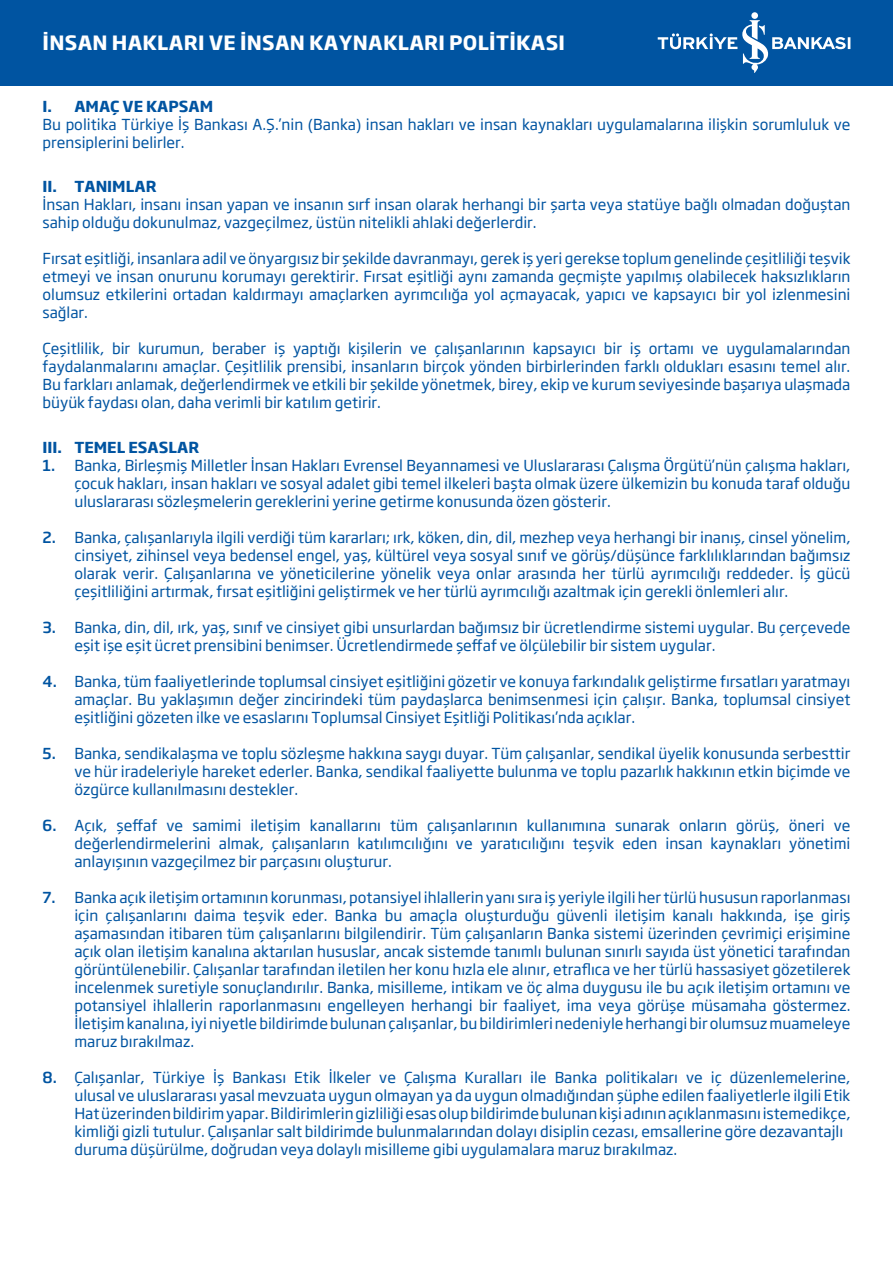
<style>
.page{position:relative;width:893px;height:1263px;background:#fff}
.page>*{position:absolute;margin:0;border:0;box-sizing:border-box;transform-origin:0 0}
.t1{font:700 19.5px "Soho Gothic Pro";letter-spacing:.015em;color:#fff}
.t2{font:15px/18px "Soho Gothic Pro";color:#0054a1;text-align:justify}
.t3{font:700 15px "Soho Gothic Pro";color:#0054a1}
.s1{font-weight:500}
</style>
<div class="page">
<div style="left:0;top:0;width:893px;height:85px;background:#0054a1"></div>
<svg style="left:658px;top:12px;width:192px;height:61px"></svg>
<h1 class="t1" style="left:43px;top:27px;width:524px">İNSAN HAKLARI VE İNSAN KAYNAKLARI POLİTİKASI</h1>
<p class="t3" style="left:43px;top:94px;width:172px">I. AMAÇ VE KAPSAM</p>
<p class="t2" style="left:43px;top:114px;width:809px">Bu politika Türkiye İş Bankası A.Ş.’nin (Banka) insan hakları ve insan kaynakları uygulamalarına ilişkin sorumluluk ve prensiplerini belirler.</p>
<p class="t3" style="left:43px;top:175px;width:115px">II. TANIMLAR</p>
<p class="t2" style="left:43px;top:195px;width:809px">İnsan Hakları, insanı insan yapan ve insanın sırf insan olarak herhangi bir şarta veya statüye bağlı olmadan doğuştan sahip olduğu dokunulmaz, vazgeçilmez, üstün nitelikli ahlaki değerlerdir.</p>
<p class="t2" style="left:43px;top:249px;width:809px">Fırsat eşitliği, insanlara adil ve önyargısız bir şekilde davranmayı, gerek iş yeri gerekse toplum genelinde çeşitliliği teşvik etmeyi ve insan onurunu korumayı gerektirir. Fırsat eşitliği aynı zamanda geçmişte yapılmış olabilecek haksızlıkların olumsuz etkilerini ortadan kaldırmayı amaçlarken ayrımcılığa yol açmayacak, yapıcı ve kapsayıcı bir yol izlenmesini sağlar.</p>
<p class="t2" style="left:43px;top:339px;width:809px">Çeşitlilik, bir kurumun, beraber iş yaptığı kişilerin ve çalışanlarının kapsayıcı bir iş ortamı ve uygulamalarından faydalanmalarını amaçlar. Çeşitlilik prensibi, insanların birçok yönden birbirlerinden farklı oldukları esasını temel alır.<br>Bu farkları anlamak, değerlendirmek ve etkili bir şekilde yönetmek, birey, ekip ve kurum seviyesinde başarıya ulaşmada büyük faydası olan, daha verimli bir katılım getirir.</p>
<p class="t3" style="left:43px;top:435px;width:158px">III. TEMEL ESASLAR</p>
<p class="t2" style="left:74px;top:455px;width:777px;text-indent:-32px"><span class="s1">1.</span> Banka, Birleşmiş Milletler İnsan Hakları Evrensel Beyannamesi ve Uluslararası Çalışma Örgütü’nün çalışma hakları, çocuk hakları, insan hakları ve sosyal adalet gibi temel ilkeleri başta olmak üzere ülkemizin bu konuda taraf olduğu uluslararası sözleşmelerin gereklerini yerine getirme konusunda özen gösterir.</p>
<p class="t2" style="left:74px;top:527px;width:778px;text-indent:-32px"><span class="s1">2.</span> Banka, çalışanlarıyla ilgili verdiği tüm kararları; ırk, köken, din, dil, mezhep veya herhangi bir inanış, cinsel yönelim, cinsiyet, zihinsel veya bedensel engel, yaş, kültürel veya sosyal sınıf ve görüş/düşünce farklılıklarından bağımsız olarak verir. Çalışanlarına ve yöneticilerine yönelik veya onlar arasında her türlü ayrımcılığı reddeder. İş gücü çeşitliliğini artırmak, fırsat eşitliğini geliştirmek ve her türlü ayrımcılığı azaltmak için gerekli önlemleri alır.</p>
<p class="t2" style="left:74px;top:617px;width:778px;text-indent:-32px"><span class="s1">3.</span> Banka, din, dil, ırk, yaş, sınıf ve cinsiyet gibi unsurlardan bağımsız bir ücretlendirme sistemi uygular. Bu çerçevede eşit işe eşit ücret prensibini benimser. Ücretlendirmede şeffaf ve ölçülebilir bir sistem uygular.</p>
<p class="t2" style="left:74px;top:671px;width:777px;text-indent:-32px"><span class="s1">4.</span> Banka, tüm faaliyetlerinde toplumsal cinsiyet eşitliğini gözetir ve konuya farkındalık geliştirme fırsatları yaratmayı amaçlar. Bu yaklaşımın değer zincirindeki tüm paydaşlarca benimsenmesi için çalışır. Banka, toplumsal cinsiyet eşitliğini gözeten ilke ve esaslarını Toplumsal Cinsiyet Eşitliği Politikası’nda açıklar.</p>
<p class="t2" style="left:74px;top:743px;width:777px;text-indent:-32px"><span class="s1">5.</span> Banka, sendikalaşma ve toplu sözleşme hakkına saygı duyar. Tüm çalışanlar, sendikal üyelik konusunda serbesttir ve hür iradeleriyle hareket ederler. Banka, sendikal faaliyette bulunma ve toplu pazarlık hakkının etkin biçimde ve özgürce kullanılmasını destekler.</p>
<p class="t2" style="left:74px;top:815px;width:777px;text-indent:-32px"><span class="s1">6.</span> Açık, şeffaf ve samimi iletişim kanallarını tüm çalışanlarının kullanımına sunarak onların görüş, öneri ve değerlendirmelerini almak, çalışanların katılımcılığını ve yaratıcılığını teşvik eden insan kaynakları yönetimi anlayışının vazgeçilmez bir parçasını oluşturur.</p>
<p class="t2" style="left:74px;top:887px;width:778px;text-indent:-32px"><span class="s1">7.</span> Banka açık iletişim ortamının korunması, potansiyel ihlallerin yanı sıra iş yeriyle ilgili her türlü hususun raporlanması için çalışanlarını daima teşvik eder. Banka bu amaçla oluşturduğu güvenli iletişim kanalı hakkında, işe giriş aşamasından itibaren tüm çalışanlarını bilgilendirir. Tüm çalışanların Banka sistemi üzerinden çevrimiçi erişimine açık olan iletişim kanalına aktarılan hususlar, ancak sistemde tanımlı bulunan sınırlı sayıda üst yönetici tarafından görüntülenebilir. Çalışanlar tarafından iletilen her konu hızla ele alınır, etraflıca ve her türlü hassasiyet gözetilerek incelenmek suretiyle sonuçlandırılır. Banka, misilleme, intikam ve öç alma duygusu ile bu açık iletişim ortamını ve potansiyel ihlallerin raporlanmasını engelleyen herhangi bir faaliyet, ima veya görüşe müsamaha göstermez.<br>İletişim kanalına, iyi niyetle bildirimde bulunan çalışanlar, bu bildirimleri nedeniyle herhangi bir olumsuz muameleye maruz bırakılmaz.</p>
<p class="t2" style="left:74px;top:1067px;width:778px;text-align:left;text-indent:-32px"><span class="s1">8.</span> Çalışanlar, Türkiye İş Bankası Etik İlkeler ve Çalışma Kuralları ile Banka politikaları ve iç düzenlemelerine, ulusal ve uluslararası yasal mevzuata uygun olmayan ya da uygun olmadığından şüphe edilen faaliyetlerle ilgili Etik Hat üzerinden bildirim yapar. Bildirimlerin gizliliği esas olup bildirimde bulunan kişi adının açıklanmasını istemedikçe, kimliği gizli tutulur. Çalışanlar salt bildirimde bulunmalarından dolayı disiplin cezası, emsallerine göre dezavantajlı duruma düşürülme, doğrudan veya dolaylı misilleme gibi uygulamalara maruz bırakılmaz.</p>
</div>
